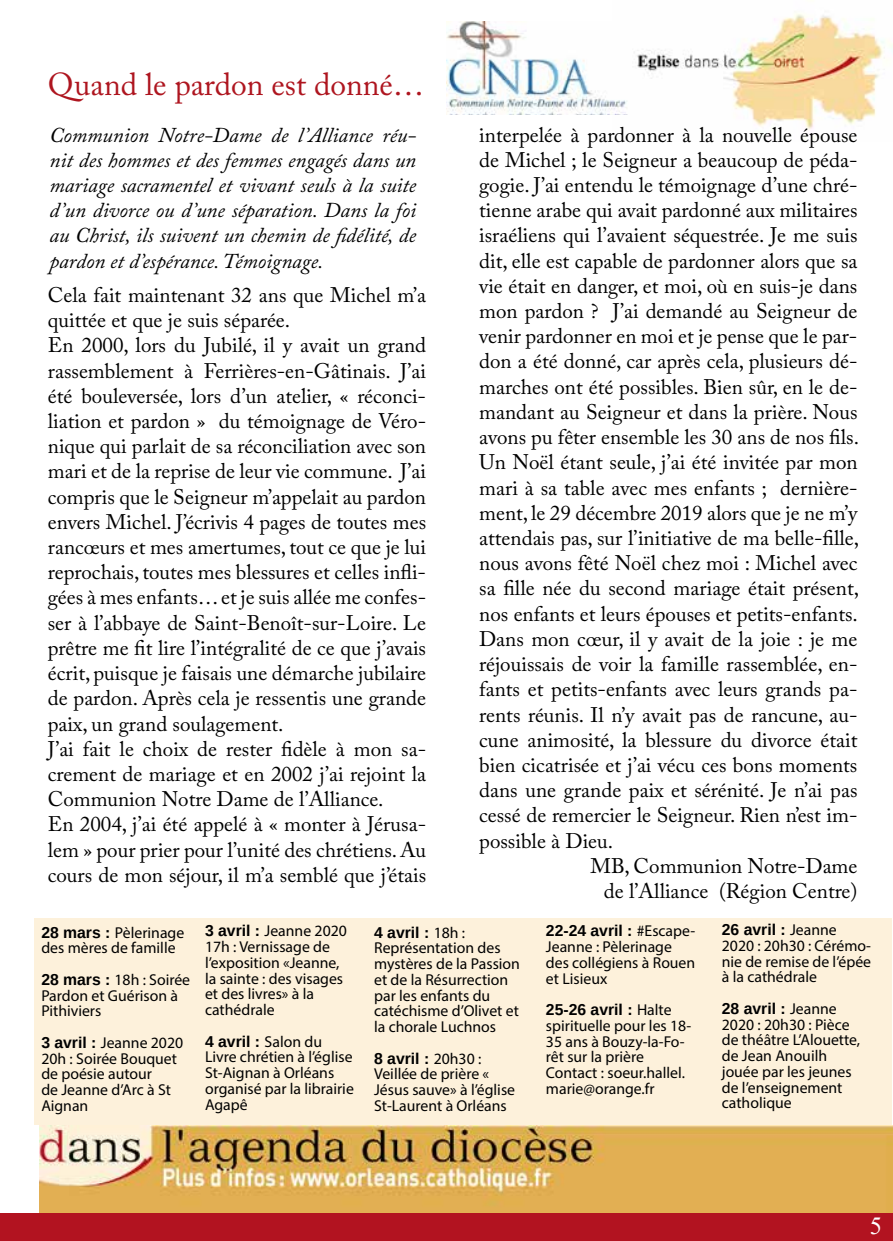
<style>
.page{position:relative;width:893px;height:1241px;background:#fff}
.page>*{position:absolute;margin:0;border:0;box-sizing:border-box;transform-origin:0 0}
.t1{font:31.5px "Adobe Caslon Pro";color:#ae151f}
.t2{font:24.5px "Times New Roman";color:#fff}
.t3{font:21px/25.2px "Adobe Caslon Pro";color:#000}
.t4{font:italic 21px/25.2px "Adobe Caslon Pro";color:#000;text-align:justify}
.t5{font:15.75px/15.8px "Myriad Pro";color:#000}
.t6{font:700 15.75px "Arimo";color:#000}
.s1{font-family:"Arimo";font-weight:700}
.s2{font-family:"Myriad Pro";font-weight:400}
</style>
<div class="page">
<div style="left:35px;top:918px;width:857px;height:206px;background:#fdf1db"></div>
<img style="left:40px;top:1125px;width:853px;height:88px">
<img style="left:614px;top:13px;width:279px;height:126px">
<div style="left:0;top:1213px;width:893px;height:27px;background:#b21320"></div>
<img style="left:446px;top:22px;width:183px;height:92px">
<h1 class="t1" style="left:48px;top:66px;width:378px">Quand le pardon est donné…</h1>
<p class="t4" style="left:50px;top:122px;width:368px">Communion Notre-Dame de l’Alliance réu&shy;nit des hommes et des femmes engagés dans un mariage sacramentel et vivant seuls à la suite d’un divorce ou d’une séparation. Dans la foi au Christ, ils suivent un chemin de fidélité, de pardon et d’espérance. Témoignage.</p>
<p class="t3" style="left:48px;top:282px;width:380px">Cela fait maintenant 32 ans que Michel m’a quittée et que je suis séparée.<br>En 2000, lors du Jubilé, il y avait un grand rassemblement à Ferrières-en-Gâtinais. J’ai été bouleversée, lors d’un atelier, « réconci&shy;liation et pardon » du témoignage de Véro&shy;nique qui parlait de sa réconciliation avec son mari et de la reprise de leur vie commune. J’ai compris que le Seigneur m’appelait au pardon envers Michel. J’écrivis 4 pages de toutes mes rancœurs et mes amertumes, tout ce que je lui reprochais, toutes mes blessures et celles infli&shy;gées à mes enfants… et je suis allée me confes&shy;ser à l’abbaye de Saint-Benoît-sur-Loire. Le prêtre me fit lire l’intégralité de ce que j’avais écrit, puisque je faisais une démarche jubilaire de pardon. Après cela je ressentis une grande paix, un grand soulagement.<br>J’ai fait le choix de rester fidèle à mon sa&shy;crement de mariage et en 2002 j’ai rejoint la Communion Notre Dame de l’Alliance.<br>En 2004, j’ai été appelé à « monter à Jérusa&shy;lem » pour prier pour l’unité des chrétiens. Au cours de mon séjour, il m’a semblé que j’étais</p>
<p class="t3" style="left:479px;top:122px;width:380px">interpelée à pardonner à la nouvelle épouse</p>
<p class="t3" style="left:479px;top:147px;width:380px">de Michel ; le Seigneur a beaucoup de péda-</p>
<p class="t3" style="left:479px;top:172px;width:380px">gogie. J’ai entendu le témoignage d’une chré-</p>
<p class="t3" style="left:479px;top:197px;width:380px">tienne arabe qui avait pardonné aux militaires</p>
<p class="t3" style="left:479px;top:222px;width:380px">israéliens qui l’avaient séquestrée. Je me suis</p>
<p class="t3" style="left:479px;top:248px;width:380px">dit, elle est capable de pardonner alors que sa</p>
<p class="t3" style="left:479px;top:273px;width:380px">vie était en danger, et moi, où en suis-je dans</p>
<p class="t3" style="left:479px;top:298px;width:380px">mon pardon ? J’ai demandé au Seigneur de</p>
<p class="t3" style="left:479px;top:323px;width:380px">venir pardonner en moi et je pense que le par-</p>
<p class="t3" style="left:479px;top:348px;width:380px">don a été donné, car après cela, plusieurs dé-</p>
<p class="t3" style="left:479px;top:374px;width:380px">marches ont été possibles. Bien sûr, en le de-</p>
<p class="t3" style="left:479px;top:399px;width:380px">mandant au Seigneur et dans la prière. Nous</p>
<p class="t3" style="left:479px;top:424px;width:381px">avons pu fêter ensemble les 30 ans de nos fils.</p>
<p class="t3" style="left:479px;top:449px;width:380px">Un Noël étant seule, j’ai été invitée par mon</p>
<p class="t3" style="left:479px;top:474px;width:380px">mari à sa table avec mes enfants ; dernière-</p>
<p class="t3" style="left:479px;top:500px;width:380px">ment, le 29 décembre 2019 alors que je ne m’y</p>
<p class="t3" style="left:479px;top:525px;width:381px">attendais pas, sur l’initiative de ma belle-fille,</p>
<p class="t3" style="left:479px;top:550px;width:380px">nous avons fêté Noël chez moi : Michel avec</p>
<p class="t3" style="left:479px;top:575px;width:381px">sa fille née du second mariage était présent,</p>
<p class="t3" style="left:479px;top:600px;width:380px">nos enfants et leurs épouses et petits-enfants.</p>
<p class="t3" style="left:479px;top:626px;width:380px">Dans mon cœur, il y avait de la joie : je me</p>
<p class="t3" style="left:479px;top:651px;width:380px">réjouissais de voir la famille rassemblée, en-</p>
<p class="t3" style="left:479px;top:676px;width:380px">fants et petits-enfants avec leurs grands pa-</p>
<p class="t3" style="left:479px;top:701px;width:380px">rents réunis. Il n’y avait pas de rancune, au-</p>
<p class="t3" style="left:479px;top:726px;width:380px">cune animosité, la blessure du divorce était</p>
<p class="t3" style="left:479px;top:752px;width:380px">bien cicatrisée et j’ai vécu ces bons moments</p>
<p class="t3" style="left:479px;top:777px;width:380px">dans une grande paix et sérénité. Je n’ai pas</p>
<p class="t3" style="left:479px;top:802px;width:380px">cessé de remercier le Seigneur. Rien n’est im-</p>
<p class="t3" style="left:479px;top:827px;width:135px">possible à Dieu.</p>
<p class="t3" style="left:591px;top:852px;width:268px">MB, Communion Notre-Dame</p>
<p class="t3" style="left:604px;top:878px;width:255px">de l’Alliance (Région Centre)</p>
<p class="t5" style="left:41px;top:924px;width:144px"><span class="s1">28 mars :</span> Pèlerinage des mères de famille</p>
<p class="t5" style="left:41px;top:971px;width:150px"><span class="s1">28 mars :</span> 18h : Soirée<br>Pardon et Guérison à<br>Pithiviers</p>
<p class="t5" style="left:41px;top:1034px;width:143px"><span class="s1">3 avril :</span> Jeanne 2020<br>20h : Soirée Bouquet de poésie autour<br>de Jeanne d’Arc à St<br>Aignan</p>
<p class="t5" style="left:205px;top:922px;width:143px"><span class="s1">3 avril :</span> Jeanne 2020<br>17h : Vernissage de l’exposition «Jeanne, la sainte : des visages et des livres» à la cathédrale</p>
<p class="t6" style="left:205px;top:1030px;width:118px">4 avril : <span class="s2">Salon du</span></p>
<p class="t5" style="left:205px;top:1048px;width:150px">Livre chrétien à l’église<br>St-Aignan à Orléans organisé par la librairie<br>Agapê</p>
<p class="t6" style="left:374px;top:921px;width:93px">4 avril : <span class="s2">18h :</span></p>
<p class="t5" style="left:374px;top:939px;width:147px">Représentation des mystères de la Passion et de la Résurrection par les enfants du catéchisme d’Olivet et la chorale Luchnos</p>
<p class="t6" style="left:374px;top:1047px;width:109px">8 avril : <span class="s2">20h30 :</span></p>
<p class="t5" style="left:374px;top:1065px;width:142px">Veillée de prière «<br>Jésus sauve» à l’église<br>St-Laurent à Orléans</p>
<p class="t6" style="left:546px;top:919px;width:151px">22-24 avril : <span class="s2">#Escape-</span></p>
<p class="t5" style="left:546px;top:938px;width:151px">Jeanne : Pèlerinage des collégiens à Rouen et Lisieux</p>
<p class="t6" style="left:546px;top:998px;width:127px">25-26 avril : <span class="s2">Halte</span></p>
<p class="t5" style="left:546px;top:1017px;width:147px">spirituelle pour les 18-<br>35 ans à Bouzy-la-Fo&shy;rêt sur la prière<br>Contact : soeur.hallel. marie@orange.fr</p>
<p class="t6" style="left:722px;top:918px;width:116px">26 avril : <span class="s2">Jeanne</span></p>
<p class="t5" style="left:722px;top:937px;width:151px;text-align:justify">2020 : 20h30 : Cérémo&shy;nie de remise de l’épée à la cathédrale</p>
<p class="t6" style="left:722px;top:997px;width:116px">28 avril : <span class="s2">Jeanne</span></p>
<p class="t5" style="left:722px;top:1016px;width:140px">2020 : 20h30 : Pièce de théâtre L’Alouette, de Jean Anouilh jouée par les jeunes de l’enseignement catholique</p>
<p class="t2" style="left:870px;top:1208px;width:14px">5</p>
</div>
